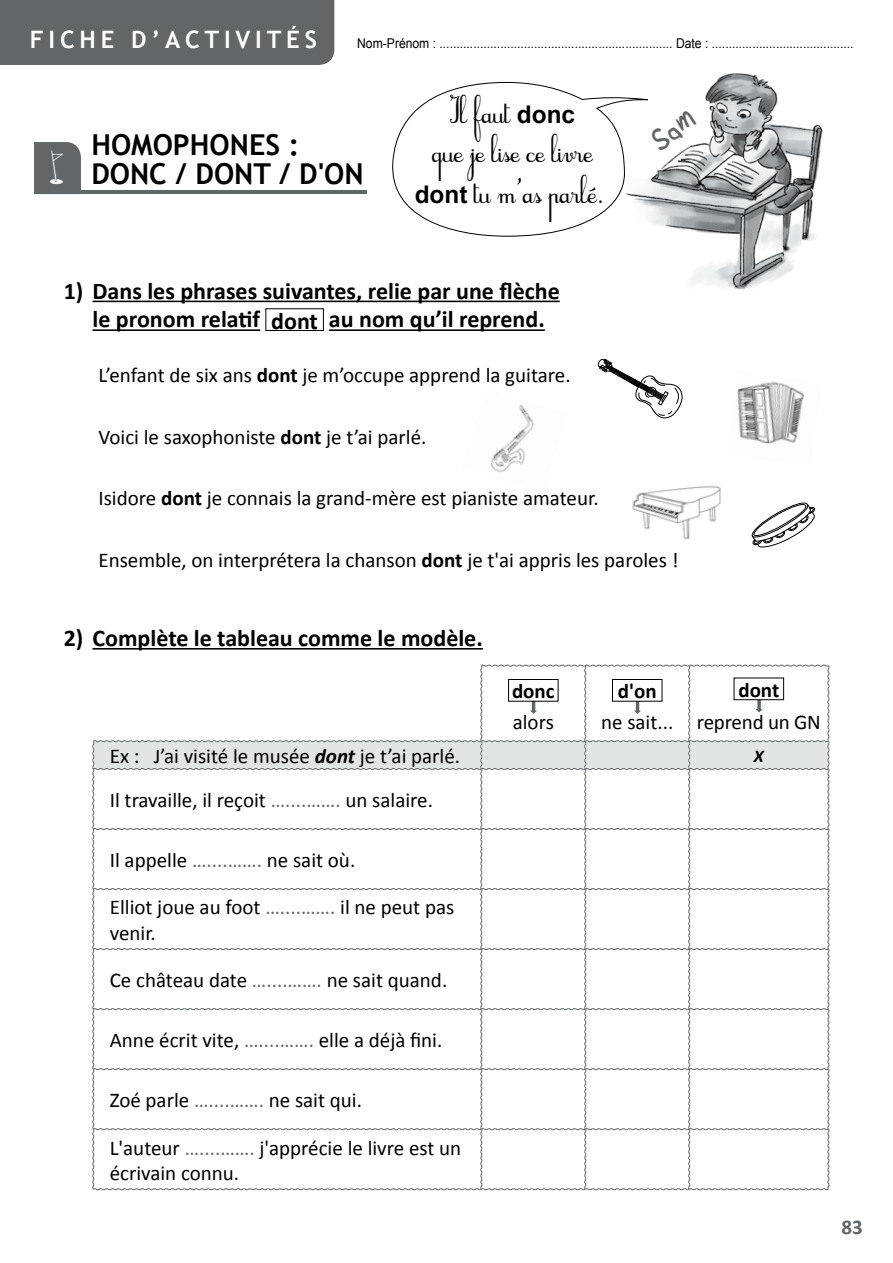
<style>
.page{position:relative;width:893px;height:1263px;background:#fff}
.page>*{position:absolute;margin:0;border:0;box-sizing:border-box;transform-origin:0 0}
.t1{font:700 28.8px/28.5px "Trebuchet MS";color:#000}
.t2{font:700 24px/28.8px "Calibri";color:#000;text-align:center}
.t3{font:700 24px "Trebuchet MS";letter-spacing:.2em;color:#fff}
.t4{font:21px/25.2px "Calibri";color:#000}
.t5{font:700 21px "Calibri";color:#000}
.t6{font:700 21px "Calibri";color:#646567}
.t7{font:20.7px/39.3px "Cursif JB";color:#000;text-align:center}
.t8{font:italic 700 18px "Calibri";color:#000}
.t9{font:13.5px "Arial";color:#000;scale:.9 1}
.s1{font-weight:700;font-size:24px;color:#fff}
.s2{font-family:"Arial";font-weight:700;font-size:24.3px}
.s3{font-weight:700}
.s4{font-weight:700;font-style:italic}
.s5{color:#646567}
</style>
<div class="page">
<div style="left:0;top:0;width:334px;height:65px;background:#646567"></div>
<hr style="left:34px;top:190px;width:333px;height:4px;background:#646567">
<hr style="left:93px;top:301px;width:467px;height:1px;background:#000">
<hr style="left:93px;top:329px;width:167px;height:2px;background:#000">
<hr style="left:329px;top:329px;width:216px;height:2px;background:#000">
<div style="left:266px;top:309px;width:58px;height:22px;border:1px solid #000"></div>
<hr style="left:93px;top:648px;width:390px;height:2px;background:#000">
<svg style="left:92px;top:664px;width:738px;height:526px"></svg>
<div style="left:734px;top:678px;width:50px;height:22px;background:#fff"></div>
<div style="left:734px;top:678px;width:50px;height:22px;border:1px solid #000"></div>
<img style="left:691px;top:73px;width:132px;height:217px">
<svg style="left:597px;top:359px;width:85px;height:60px"></svg>
<img style="left:490px;top:404px;width:44px;height:69px">
<svg style="left:752px;top:502px;width:63px;height:45px"></svg>
<img style="left:632px;top:486px;width:89px;height:53px">
<img style="left:737px;top:381px;width:67px;height:63px">
<div style="left:34px;top:142px;width:47px;height:48px;background:#646567"></div>
<svg style="left:392px;top:82px;width:306px;height:155px"></svg>
<p class="t3" style="left:30px;top:24px;width:289px">F ICH E D’ACTIVITÉS</p>
<p class="t9" style="left:357px;top:34px;width:569px">Nom-Prénom : ..................................................................... Date : ..........................................<span class="s1">é</span></p>
<h1 class="t1" style="left:91px;top:131px;width:274px">HOMOPHONES :<br>DONC / DONT / D'ON</h1>
<p class="t7" style="left:432px;top:96px;width:162px">Il faut <span class="s2">donc </span>que je lise ce livre</p>
<p class="t7" style="left:415px;top:177px;width:191px"><span class="s2">dont</span> tu m'as parlé.</p>
<p class="t2" style="left:64px;top:276px;width:497px">1) Dans les phrases suivantes, relie par une flèche le pronom relatif dont au nom qu’il reprend.</p>
<p class="t4" style="left:98px;top:363px;width:474px">L’enfant de six ans <span class="s3">dont</span> je m’occupe apprend la guitare.</p>
<p class="t4" style="left:98px;top:424px;width:330px">Voici le saxophoniste <span class="s3">dont</span> je t’ai parlé.</p>
<p class="t4" style="left:98px;top:486px;width:502px">Isidore <span class="s3">dont</span> je connais la grand-mère est pianiste amateur.</p>
<p class="t4" style="left:98px;top:547px;width:582px">Ensemble, on interprétera la chanson <span class="s3">dont</span> je t'ai appris les paroles !</p>
<p class="t2" style="left:64px;top:624px;width:420px">2) Complète le tableau comme le modèle.</p>
<p class="t5" style="left:512px;top:678px;width:44px">donc</p>
<p class="t4" style="left:513px;top:709px;width:43px">alors</p>
<p class="t5" style="left:618px;top:678px;width:40px">d'on</p>
<p class="t4" style="left:601px;top:709px;width:74px">ne sait...</p>
<p class="t5" style="left:738px;top:676px;width:42px">dont</p>
<p class="t4" style="left:697px;top:709px;width:125px">reprend un GN</p>
<p class="t4" style="left:110px;top:743px;width:352px">Ex : J’ai visité le musée <span class="s4">dont</span> je t’ai parlé.</p>
<p class="t8" style="left:754px;top:744px;width:11px">X</p>
<p class="t4" style="left:110px;top:787px;width:325px">Il travaille, il reçoit <span class="s5">…....…….</span> un salaire.</p>
<p class="t4" style="left:110px;top:847px;width:247px">Il appelle <span class="s5">…....…….</span> ne sait où.</p>
<p class="t4" style="left:110px;top:895px;width:346px">Elliot joue au foot <span class="s5">…....…….</span> il ne peut pas venir.</p>
<p class="t4" style="left:110px;top:967px;width:339px">Ce château date <span class="s5">…....…….</span> ne sait quand.</p>
<p class="t4" style="left:110px;top:1027px;width:334px">Anne écrit vite, <span class="s5">…....…….</span> elle a déjà fini.</p>
<p class="t4" style="left:110px;top:1087px;width:254px">Zoé parle <span class="s5">…....…….</span> ne sait qui.</p>
<p class="t4" style="left:110px;top:1135px;width:353px">L'auteur <span class="s5">…....…….</span> j'apprécie le livre est un écrivain connu.</p>
<p class="t6" style="left:841px;top:1214px;width:23px">83</p>
</div>
